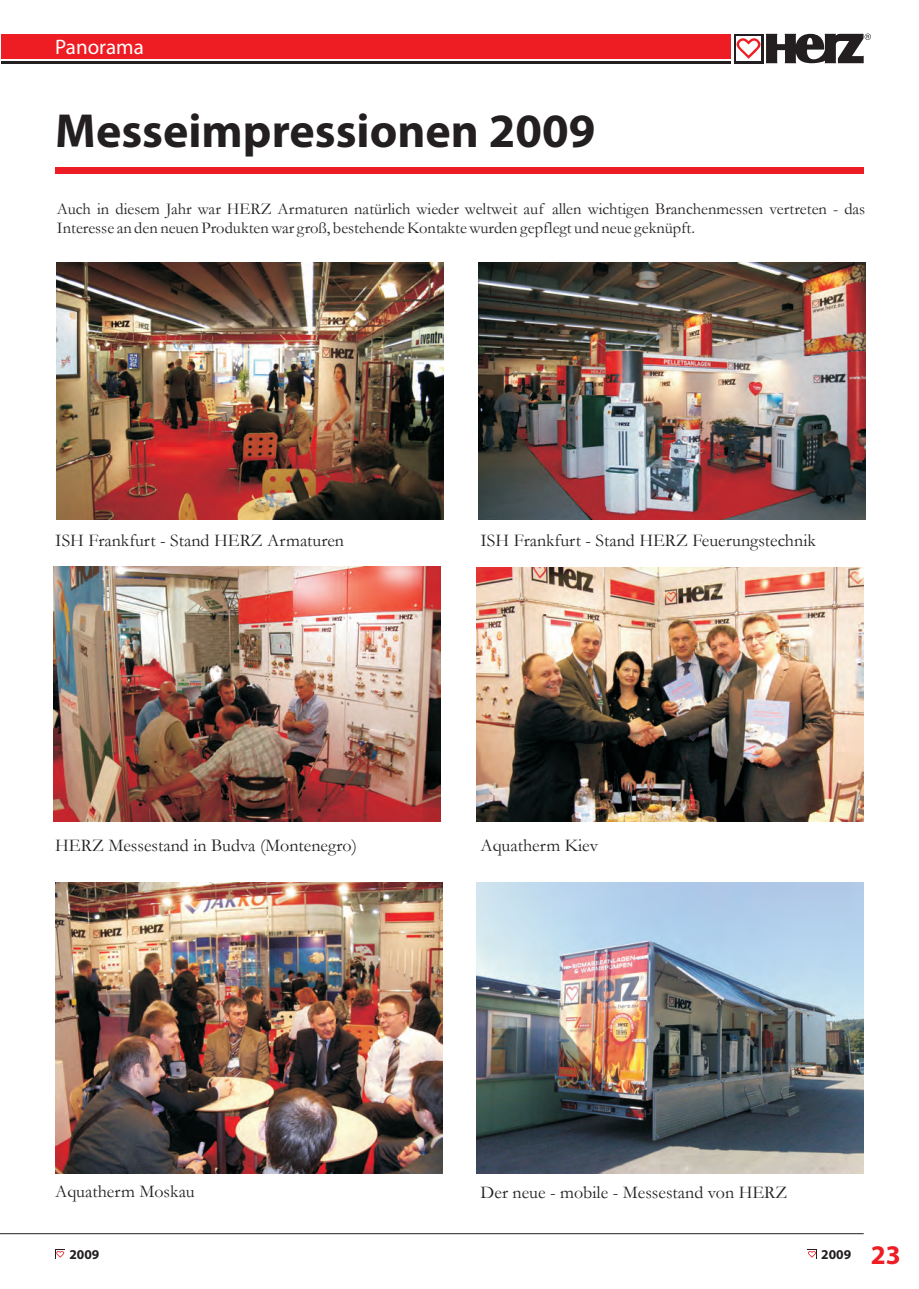
<style>
.page{position:relative;width:919px;height:1289px;background:#fff}
.page>*{position:absolute;margin:0;border:0;box-sizing:border-box;transform-origin:0 0}
.t1{font:700 48px "Myriad Pro";color:#231f20}
.t2{font:21px "Myriad Pro";color:#fff}
.t3{font:18px "Garamond";color:#231f20}
.t4{font:16.5px/18.6px "Garamond";color:#231f20}
.t5{font:700 13.5px "Myriad Pro";color:#231f20}
.s1{font-size:27px;color:#ee1d23}
</style>
<div class="page">
<svg style="left:808px;top:1251px;width:7px;height:6px"></svg>
<hr style="left:1px;top:61px;width:729px;height:2px;background:#231f20">
<div style="left:1px;top:34px;width:729px;height:25px;background:#ee1d23"></div>
<div style="left:733px;top:34px;width:30px;height:29px;background:#231f20"></div>
<svg style="left:736px;top:34px;width:134px;height:29px"></svg>
<hr style="left:0;top:1233px;width:863px;height:1px;background:#231f20">
<svg style="left:55px;top:1249px;width:10px;height:10px"></svg>
<svg style="left:56px;top:1250px;width:8px;height:7px"></svg>
<div style="left:55px;top:168px;width:808px;height:6px;background:#ee1d23"></div>
<img style="left:478px;top:262px;width:387px;height:257px">
<img style="left:57px;top:262px;width:387px;height:257px">
<img style="left:53px;top:567px;width:387px;height:254px">
<img style="left:476px;top:882px;width:387px;height:290px">
<img style="left:476px;top:567px;width:387px;height:254px">
<img style="left:56px;top:882px;width:386px;height:290px">
<p class="t2" style="left:55px;top:34px;width:90px">Panorama</p>
<h1 class="t1" style="left:55px;top:99px;width:541px">Messeimpressionen 2009</h1>
<p class="t4" style="left:57px;top:199px;width:809px">Auch in diesem Jahr war HERZ Armaturen natürlich wieder weltweit auf allen wichtigen Branchenmessen vertreten - das<br>Interesse an den neuen Produkten war groß, bestehende Kontakte wurden gepflegt und neue geknüpft.</p>
<p class="t3" style="left:55px;top:528px;width:290px">ISH Frankfurt - Stand HERZ Armaturen</p>
<p class="t3" style="left:480px;top:528px;width:337px">ISH Frankfurt - Stand HERZ Feuerungstechnik</p>
<p class="t3" style="left:55px;top:833px;width:303px">HERZ Messestand in Budva (Montenegro)</p>
<p class="t3" style="left:480px;top:833px;width:119px">Aquatherm Kiev</p>
<p class="t3" style="left:55px;top:1179px;width:141px">Aquatherm Moskau</p>
<p class="t3" style="left:480px;top:1179px;width:308px">Der neue - mobile - Messestand von HERZ</p>
<p class="t5" style="left:69px;top:1245px;width:31px">2009</p>
<p class="t5" style="left:821px;top:1245px;width:81px">2009 <span class="s1">23</span></p>
</div>
